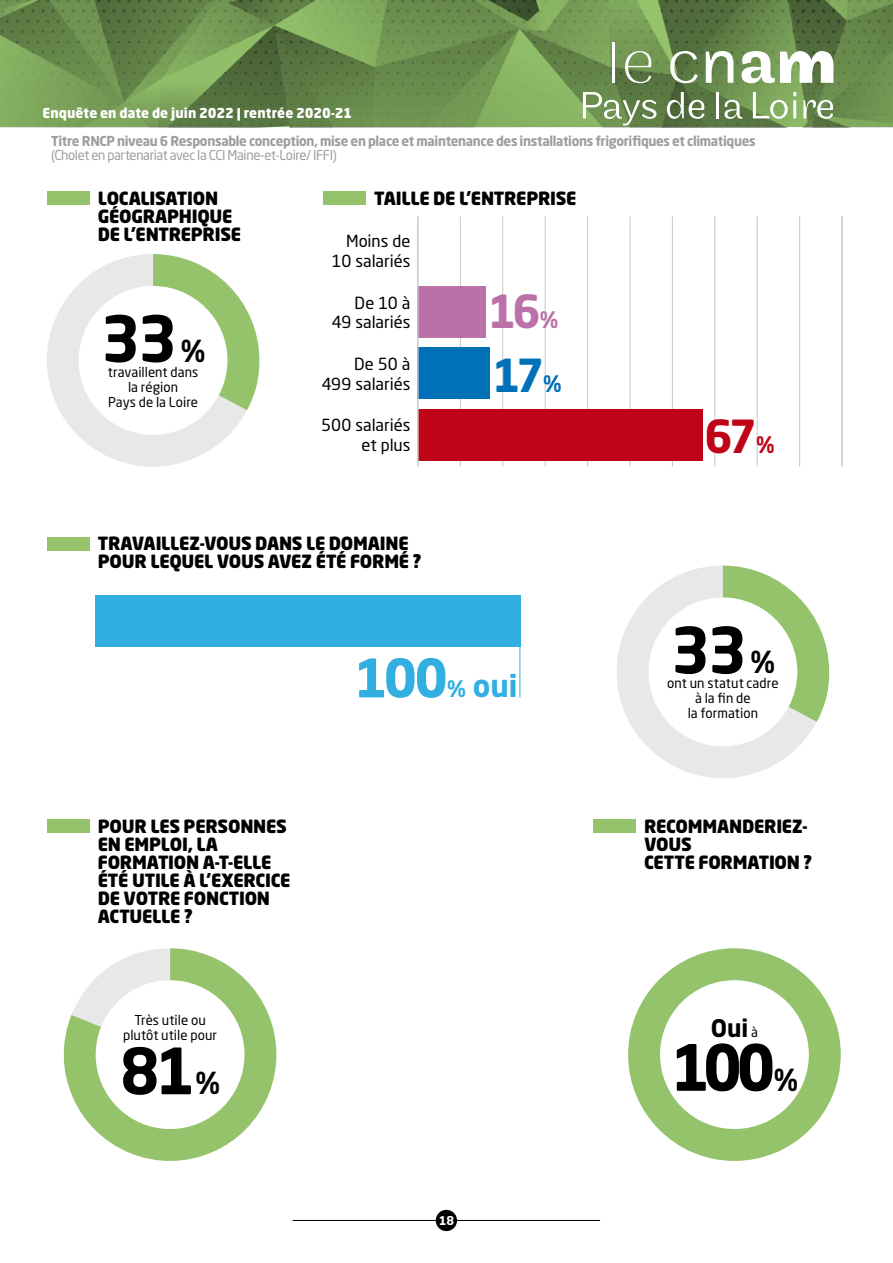
<style>
.page{position:relative;width:893px;height:1263px;background:#fff}
.page>*{position:absolute;margin:0;border:0;box-sizing:border-box;transform-origin:0 0}
.t1{font:700 63px "Neo Sans W1 G";letter-spacing:-.07em;color:#000}
.t2{font:700 52.5px "Neo Sans W1 G";color:#31afe1}
.t3{font:700 45px/63.6px "Neo Sans W1 G";color:#b971a8}
.t4{font:700 45px "Neo Sans W1 G";color:#c00418}
.t5{font:700 30px "Neo Sans W1 G";color:#31afe1}
.t6{font:700 24px "Neo Sans W1 G";color:#000}
.t7{font:900 18px/18px "Neo Sans W1 G";letter-spacing:-.015em;color:#000}
.t8{font:16.5px/19.5px "Neo Sans W1 G";letter-spacing:-.005em;color:#000;text-align:right}
.t9{font:700 13.5px "Neo Sans W1 G";letter-spacing:-.025em;color:#9c9e9f}
.t10{font:13.5px/15px "Neo Sans W1 G";letter-spacing:.005em;color:#000;text-align:center}
.t11{font:13.5px "Neo Sans W1 G";letter-spacing:-.03em;color:#9c9e9f}
.t12{font:900 13.5px "Neo Sans W1 G";letter-spacing:.005em;color:#fff}
.t13{font:700 12px "Neo Sans W1 G";color:#fff}
.s1{font-size:30px}
.s2{font-size:22.5px}
.s3{color:#0070b8}
.s4{font-size:22.5px;color:#0070b8}
.s5{font-weight:400;font-size:13.5px}
</style>
<div class="page">
<div style="left:95px;top:595px;width:425px;height:51px;background:#31afe1"></div>
<div style="left:47px;top:191px;width:42px;height:14px;background:#94c36b"></div>
<div style="left:47px;top:537px;width:42px;height:13px;background:#94c36b"></div>
<div style="left:47px;top:819px;width:42px;height:14px;background:#94c36b"></div>
<hr style="left:519px;top:595px;width:1px;height:102px;background:#31afe1">
<div style="left:323px;top:191px;width:43px;height:14px;background:#94c36b"></div>
<hr style="left:460px;top:216px;width:1px;height:251px;background:#c6c7c8">
<hr style="left:502px;top:216px;width:1px;height:251px;background:#c6c7c8">
<hr style="left:587px;top:216px;width:1px;height:251px;background:#c6c7c8">
<hr style="left:545px;top:216px;width:1px;height:251px;background:#c6c7c8">
<hr style="left:630px;top:216px;width:1px;height:251px;background:#c6c7c8">
<hr style="left:672px;top:216px;width:1px;height:251px;background:#c6c7c8">
<hr style="left:714px;top:216px;width:1px;height:251px;background:#c6c7c8">
<hr style="left:757px;top:216px;width:1px;height:251px;background:#c6c7c8">
<hr style="left:799px;top:216px;width:1px;height:251px;background:#c6c7c8">
<hr style="left:841px;top:216px;width:2px;height:251px;background:#c6c7c8">
<div style="left:418px;top:409px;width:284px;height:51px;background:#c00418"></div>
<div style="left:418px;top:348px;width:72px;height:51px;background:#0070b8"></div>
<div style="left:418px;top:287px;width:68px;height:51px;background:#b971a8"></div>
<hr style="left:417px;top:216px;width:2px;height:251px;background:#c6c7c8">
<div style="left:593px;top:819px;width:43px;height:14px;background:#94c36b"></div>
<svg style="left:628px;top:948px;width:213px;height:213px"></svg>
<svg style="left:47px;top:254px;width:200px;height:213px"></svg>
<svg style="left:153px;top:254px;width:106px;height:156px"></svg>
<svg style="left:617px;top:566px;width:199px;height:212px"></svg>
<svg style="left:723px;top:566px;width:106px;height:156px"></svg>
<svg style="left:63px;top:948px;width:214px;height:213px"></svg>
<svg style="left:72px;top:948px;width:98px;height:79px"></svg>
<hr style="left:293px;top:1220px;width:307px;height:1px;background:#000">
<div style="left:436px;top:1210px;width:21px;height:21px;background:#000;border-radius:50%"></div>
<svg style="left:0;top:0;width:893px;height:127px;background:#6b8f4f"></svg>
<svg style="left:583px;top:92px;width:73px;height:34px"></svg>
<svg style="left:667px;top:92px;width:37px;height:27px"></svg>
<hr style="left:716px;top:92px;width:3px;height:26px;background:#fff">
<svg style="left:724px;top:100px;width:18px;height:19px"></svg>
<svg style="left:753px;top:92px;width:43px;height:27px"></svg>
<hr style="left:793px;top:100px;width:3px;height:18px;background:#fff">
<svg style="left:803px;top:100px;width:30px;height:19px"></svg>
<svg style="left:625px;top:51px;width:26px;height:32px"></svg>
<hr style="left:613px;top:43px;width:2px;height:40px;background:#fff">
<svg style="left:670px;top:51px;width:28px;height:32px"></svg>
<svg style="left:706px;top:51px;width:27px;height:32px"></svg>
<svg style="left:741px;top:51px;width:92px;height:32px"></svg>
<p class="t12" style="left:43px;top:105px;width:311px">Enquête en date de juin 2022 | rentrée 2020-21</p>
<p class="t9" style="left:51px;top:133px;width:706px">Titre RNCP niveau 6 Responsable conception, mise en place et maintenance des installations frigorifiques et climatiques</p>
<p class="t11" style="left:51px;top:147px;width:287px">(Cholet en partenariat avec la CCI Maine-et-Loire/ IFFI)</p>
<p class="t7" style="left:98px;top:189px;width:145px">LOCALISATION<br>GÉOGRAPHIQUE<br>DE L’ENTREPRISE</p>
<h1 class="t1" style="left:101px;top:298px;width:106px">33<span class="s1">%</span></h1>
<p class="t10" style="left:108px;top:364px;width:92px">travaillent dans la région<br>Pays de la Loire</p>
<p class="t7" style="left:374px;top:189px;width:204px">TAILLE DE L’ENTREPRISE</p>
<p class="t8" style="left:332px;top:231px;width:80px">Moins de<br>10 salariés</p>
<p class="t8" style="left:332px;top:293px;width:80px">De 10 à<br>49 salariés</p>
<p class="t8" style="left:322px;top:354px;width:90px">De 50 à<br>499 salariés</p>
<p class="t8" style="left:321px;top:415px;width:91px">500 salariés et plus</p>
<h3 class="t3" style="left:488px;top:279px;width:76px">16<span class="s2">%<br></span><span class="s3">17</span><span class="s4">%</span></h3>
<p class="t7" style="left:98px;top:535px;width:325px">TRAVAILLEZ-VOUS DANS LE DOMAINE<br>POUR LEQUEL VOUS AVEZ ÉTÉ FORMÉ ?</p>
<p class="t7" style="left:98px;top:817px;width:194px">POUR LES PERSONNES<br>EN EMPLOI, LA<br>FORMATION A-T-ELLE<br>ÉTÉ UTILE À L’EXERCICE<br>DE VOTRE FONCTION<br>ACTUELLE ?</p>
<p class="t10" style="left:123px;top:1012px;width:95px">Très utile ou plutôt utile pour</p>
<h1 class="t1" style="left:120px;top:1030px;width:102px">81<span class="s1">%</span></h1>
<h2 class="t2" style="left:354px;top:644px;width:96px">100</h2>
<h3 class="t5" style="left:447px;top:667px;width:72px"><span class="s2">%</span> oui</h3>
<p class="t13" style="left:439px;top:1213px;width:17px">18</p>
<h3 class="t4" style="left:705px;top:408px;width:71px">67<span class="s2">%</span></h3>
<h1 class="t1" style="left:671px;top:610px;width:106px">33<span class="s1">%</span></h1>
<p class="t10" style="left:667px;top:676px;width:113px">ont un statut cadre à la fin de<br>la formation</p>
<p class="t7" style="left:644px;top:817px;width:170px">RECOMMANDERIEZ-<br>VOUS<br>CETTE FORMATION ?</p>
<h3 class="t6" style="left:711px;top:1012px;width:48px">Oui <span class="s5">à</span></h3>
<h1 class="t1" style="left:671px;top:1027px;width:129px">100<span class="s1">%</span></h1>
</div>
